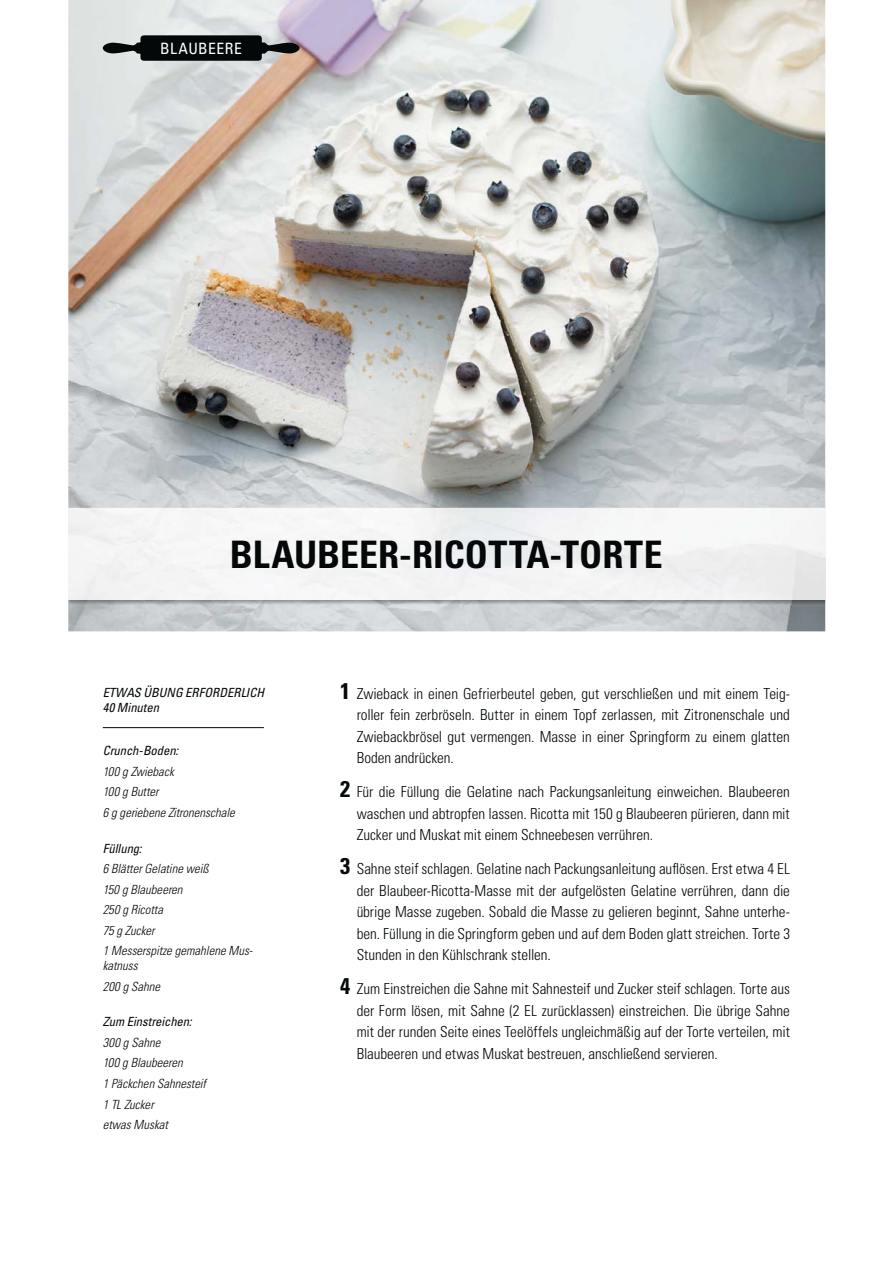
<style>
.page{position:relative;width:893px;height:1263px;background:#fff}
.page>*{position:absolute;margin:0;border:0;box-sizing:border-box;transform-origin:0 0}
.t1{font:700 condensed 37.95px "Univers LT Std";color:#040809}
.t2{font:condensed 15.6px "Univers LT Std";letter-spacing:.03em;color:#fff}
.t3{font:300 condensed 15.15px/21.5px "Univers LT Std";color:#040809;text-align:justify}
.t4{font:italic 300 condensed 12.6px/20.5px "Univers LT Std";color:#040809}
.t5{font:italic condensed 12.6px/15.1px "Univers LT Std";color:#040809}
.s1{font-weight:700;font-size:22.8px}
</style>
<div class="page">
<img style="left:68px;top:0;width:757px;height:631px">
<hr style="left:103px;top:727px;width:161px;height:1px;background:#040809">
<svg style="left:103px;top:35px;width:196px;height:26px;background:#3d3f3f"></svg>
<img style="left:68px;top:508px;width:757px;height:97px">
<img style="left:68px;top:509px;width:757px;height:90px">
<p class="t2" style="left:160px;top:39px;width:83px">BLAUBEERE</p>
<h1 class="t1" style="left:230px;top:533px;width:434px">BLAUBEER-RICOTTA-TORTE</h1>
<p class="t5" style="left:103px;top:686px;width:163px">ETWAS ÜBUNG ERFORDERLICH<br>40 Minuten</p>
<p class="t5" style="left:103px;top:744px;width:77px">Crunch-Boden:</p>
<p class="t4" style="left:103px;top:761px;width:134px">100 g Zwieback<br>100 g Butter<br>6 g geriebene Zitronenschale</p>
<p class="t5" style="left:103px;top:841px;width:40px">Füllung:</p>
<p class="t4" style="left:103px;top:858px;width:151px">6 Blätter Gelatine weiß<br>150 g Blaubeeren<br>250 g Ricotta<br>75 g Zucker<br>1 Messerspitze gemahlene Mus-</p>
<p class="t4" style="left:103px;top:956px;width:59px">katnuss<br>200 g Sahne</p>
<p class="t5" style="left:103px;top:1015px;width:90px">Zum Einstreichen:</p>
<p class="t4" style="left:103px;top:1032px;width:105px">300 g Sahne<br>100 g Blaubeeren<br>1 Päckchen Sahnesteif<br>1 TL Zucker<br>etwas Muskat</p>
<p class="t3" style="left:357px;top:684px;width:435px;text-indent:-16px"><span class="s1">1</span> Zwieback in einen Gefrierbeutel geben, gut verschließen und mit einem Teig&shy;roller fein zerbröseln. Butter in einem Topf zerlassen, mit Zitronenschale und Zwiebackbrösel gut vermengen. Masse in einer Springform zu einem glatten Boden andrücken.</p>
<p class="t3" style="left:357px;top:782px;width:435px;text-indent:-16px"><span class="s1">2</span> Für die Füllung die Gelatine nach Packungsanleitung einweichen. Blaubeeren waschen und abtropfen lassen. Ricotta mit 150 g Blaubeeren pürieren, dann mit Zucker und Muskat mit einem Schneebesen verrühren.</p>
<p class="t3" style="left:357px;top:859px;width:435px;text-indent:-16px"><span class="s1">3</span> Sahne steif schlagen. Gelatine nach Packungsanleitung auflösen. Erst etwa 4 EL der Blaubeer-Ricotta-Masse mit der aufgelösten Gelatine verrühren, dann die übrige Masse zugeben. Sobald die Masse zu gelieren beginnt, Sahne unterhe&shy;ben. Füllung in die Springform geben und auf dem Boden glatt streichen. Torte 3<br>Stunden in den Kühlschrank stellen.</p>
<p class="t3" style="left:357px;top:979px;width:435px;text-indent:-16px"><span class="s1">4</span> Zum Einstreichen die Sahne mit Sahnesteif und Zucker steif schlagen. Torte aus der Form lösen, mit Sahne (2 EL zurücklassen) einstreichen. Die übrige Sahne mit der runden Seite eines Teelöffels ungleichmäßig auf der Torte verteilen, mit Blaubeeren und etwas Muskat bestreuen, anschließend servieren.</p>
</div>
